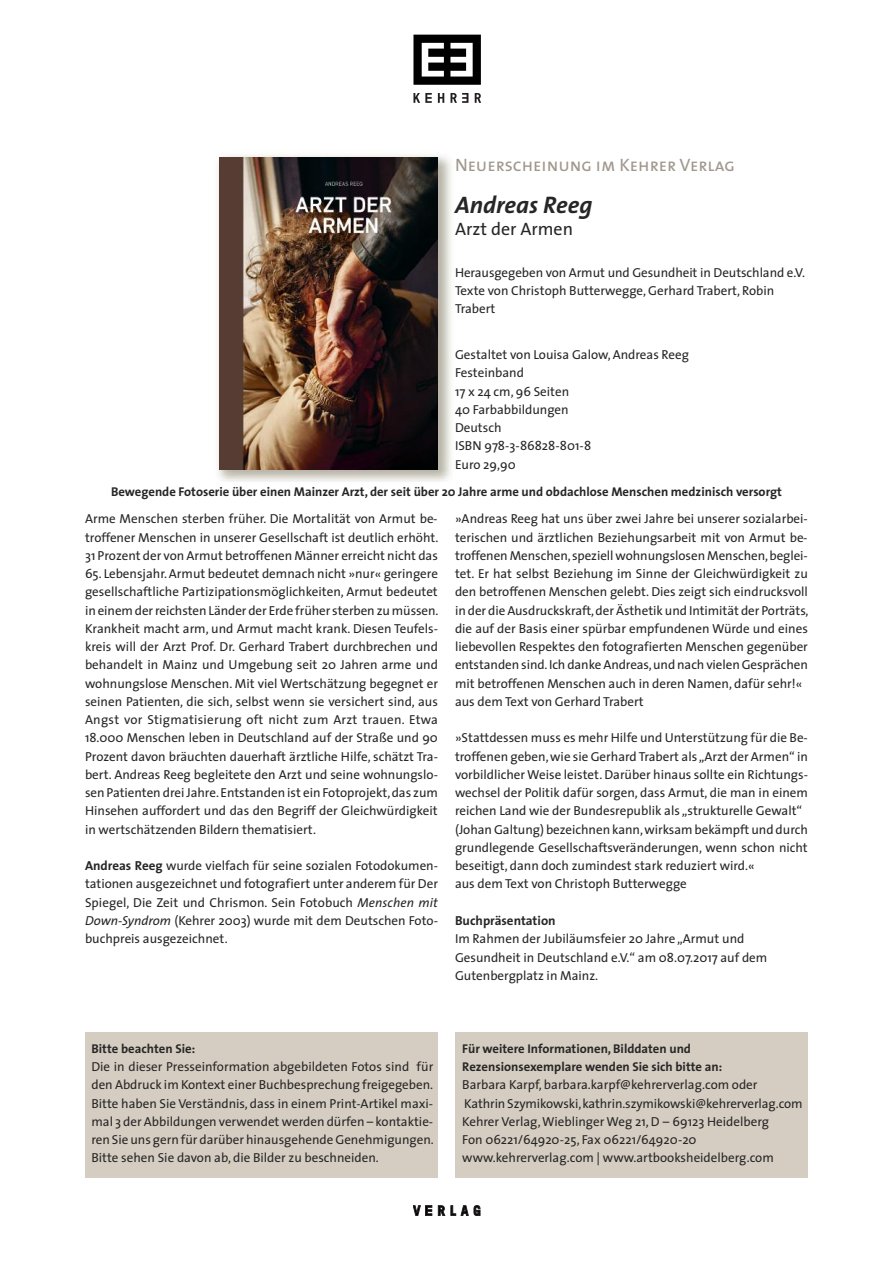
<style>
.page{position:relative;width:893px;height:1263px;background:#fff}
.page>*{position:absolute;margin:0;border:0;box-sizing:border-box;transform-origin:0 0}
.t1{font:italic 700 24px "The Sans";color:#272627}
.t2{font:18px "The Sans Caps";color:#a0988c}
.t3{font:18px "The Sans";color:#272627}
.t4{font:13.05px/18.3px "The Sans";color:#272627}
.t5{font:700 13.05px "The Sans";color:#272627}
.t6{font:700 12.75px/18.3px "The Sans";color:#272627}
.s1{font-weight:700}
.s2{font-style:italic}
</style>
<div class="page">
<svg style="left:475px;top:93px;width:6px;height:10px"></svg>
<svg style="left:413px;top:93px;width:19px;height:10px"></svg>
<svg style="left:438px;top:93px;width:6px;height:10px"></svg>
<svg style="left:450px;top:93px;width:18px;height:10px"></svg>
<svg style="left:413px;top:35px;width:68px;height:50px"></svg>
<svg style="left:438px;top:1205px;width:7px;height:11px"></svg>
<svg style="left:451px;top:1205px;width:29px;height:11px"></svg>
<svg style="left:413px;top:1205px;width:19px;height:11px"></svg>
<div style="left:85px;top:1033px;width:353px;height:145px;background:#d5cdc1"></div>
<div style="left:455px;top:1032px;width:353px;height:146px;background:#d5cdc1"></div>
<img style="left:217px;top:155px;width:234px;height:327px">
<img style="left:220px;top:157px;width:218px;height:312px">
<h2 class="t2" style="left:455px;top:159px;width:281px">Neuerscheinung im Kehrer Verlag</h2>
<h1 class="t1" style="left:455px;top:195px;width:139px">Andreas Reeg</h1>
<h2 class="t3" style="left:455px;top:222px;width:120px">Arzt der Armen</h2>
<p class="t4" style="left:455px;top:265px;width:352px">Herausgegeben von Armut und Gesundheit in Deutschland e.V.<br>Texte von Christoph Butterwegge, Gerhard Trabert, Robin<br>Trabert</p>
<p class="t4" style="left:455px;top:347px;width:235px">Gestaltet von Louisa Galow, Andreas Reeg<br>Festeinband<br>17 x 24 cm, 96 Seiten<br>40 Farbabbildungen<br>Deutsch<br>ISBN 978-3-86828-801-8<br>Euro 29,90</p>
<p class="t6" style="left:111px;top:484px;width:672px">Bewegende Fotoserie über einen Mainzer Arzt, der seit über 20 Jahre arme und obdachlose Menschen medzinisch versorgt</p>
<p class="t4" style="left:85px;top:511px;width:355px;text-align:justify">Arme Menschen sterben früher. Die Mortalität von Armut be&shy;troffener Menschen in unserer Gesellschaft ist deutlich erhöht.<br>31 Prozent der von Armut betroffenen Männer erreicht nicht das</p>
<p class="t4" style="left:85px;top:566px;width:355px;text-align:justify">65. Lebensjahr.Armut bedeutet demnach nicht »nur« geringere gesellschaftliche Partizipationsmöglichkeiten, Armut bedeutet in einemderreichsten Länder der Erde früher sterben zumüssen.<br>Krankheit macht arm, und Armut macht krank. Diesen Teufels&shy;kreis will der Arzt Prof. Dr. Gerhard Trabert durchbrechen und behandelt in Mainz und Umgebung seit 20 Jahren arme und wohnungslose Menschen. Mit viel Wertschätzung begegnet er seinen Patienten, die sich, selbst wenn sie versichert sind, aus Angst vor Stigmatisierung oft nicht zum Arzt trauen. Etwa 18.000 Menschen leben in Deutschland auf der Straße und 90<br>Prozent davon bräuchten dauerhaft ärztliche Hilfe, schätzt Tra&shy;bert. Andreas Reeg begleitete den Arzt und seine wohnungslo&shy;sen Patienten dreiJahre.Entstanden ist ein Fotoprojekt,das zum Hinsehen auffordert und das den Begriff der Gleichwürdigkeit in wertschätzenden Bildern thematisiert.</p>
<p class="t4" style="left:85px;top:858px;width:355px;text-align:justify"><span class="s1">Andreas Reeg</span> wurde vielfach für seine sozialen Fotodokumen&shy;tationen ausgezeichnet und fotografiert unter anderem für Der Spiegel, Die Zeit und Chrismon. Sein Fotobuch <span class="s2">Menschen mit Down-Syndrom</span> (Kehrer 2003) wurde mit dem Deutschen Foto&shy;buchpreis ausgezeichnet.</p>
<p class="t4" style="left:455px;top:511px;width:355px">»Andreas Reeg hat uns über zwei Jahre bei unserer sozialarbei&shy;terischen und ärztlichen Beziehungsarbeit mit von Armut be&shy;troffenenMenschen,speziellwohnungslosenMenschen,beglei&shy;tet. Er hat selbst Beziehung im Sinne der Gleichwürdigkeit zu den betroffenen Menschen gelebt. Dies zeigt sich eindrucksvoll in der dieAusdruckskraft,derÄsthetik und Intimität der Porträts, die auf der Basis einer spürbar empfundenen Würde und eines liebevollen Respektes den fotografierten Menschen gegenüber entstanden sind.Ich dankeAndreas,und nach vielenGesprächen mit betroffenen Menschen auch in deren Namen, dafür sehr!« aus dem Text von Gerhard Trabert</p>
<p class="t4" style="left:455px;top:730px;width:354px">»Stattdessen muss es mehr Hilfe und Unterstützung für die Be&shy;troffenen geben,wie sie GerhardTrabert als „Arzt der Armen“ in vorbildlicherWeise leistet. Darüber hinaus sollte ein Richtungs&shy;wechsel der Politik dafür sorgen, dass Armut, die man in einem reichen Land wie der Bundesrepublik als „strukturelle Gewalt“ (JohanGaltung) bezeichnen kann,wirksam bekämpft und durch grundlegende Gesellschaftsveränderungen, wenn schon nicht beseitigt, dann doch zumindest stark reduziert wird.«<br>aus dem Text von Christoph Butterwegge</p>
<p class="t5" style="left:455px;top:915px;width:102px">Buchpräsentation</p>
<p class="t4" style="left:455px;top:931px;width:314px">Im Rahmen der Jubiläumsfeier 20 Jahre „Armut und<br>Gesundheit in Deutschland e.V.“ am 08.07.2017 auf dem<br>Gutenbergplatz in Mainz.</p>
<p class="t6" style="left:91px;top:1040px;width:105px">Bitte beachten Sie:</p>
<p class="t4" style="left:91px;top:1059px;width:344px;text-align:justify">Die in dieser Presseinformation abgebildeten Fotos sind für den Abdruck im Kontext einer Buchbesprechung freigegeben.<br>Bitte haben Sie Verständnis, dass in einem Print-Artikel maxi&shy;mal 3 der Abbildungen verwendet werden dürfen – kontaktie&shy;ren Sie uns gern für darüber hinausgehendeGenehmigungen.<br>Bitte sehen Sie davon ab, die Bilder zu beschneiden.</p>
<p class="t6" style="left:462px;top:1040px;width:261px">Für weitere Informationen, Bilddaten und<br>Rezensionsexemplare wenden Sie sich bitte an:</p>
<p class="t4" style="left:462px;top:1077px;width:342px">Barbara Karpf, barbara.karpf@kehrerverlag.com oder KathrinSzymikowski,kathrin.szymikowski@kehrerverlag.com Kehrer Verlag,Wieblinger Weg 21, D – 69123 Heidelberg<br>Fon 06221/64920-25, Fax 06221/64920-20 www.kehrerverlag.com | www.artbooksheidelberg.com</p>
</div>
